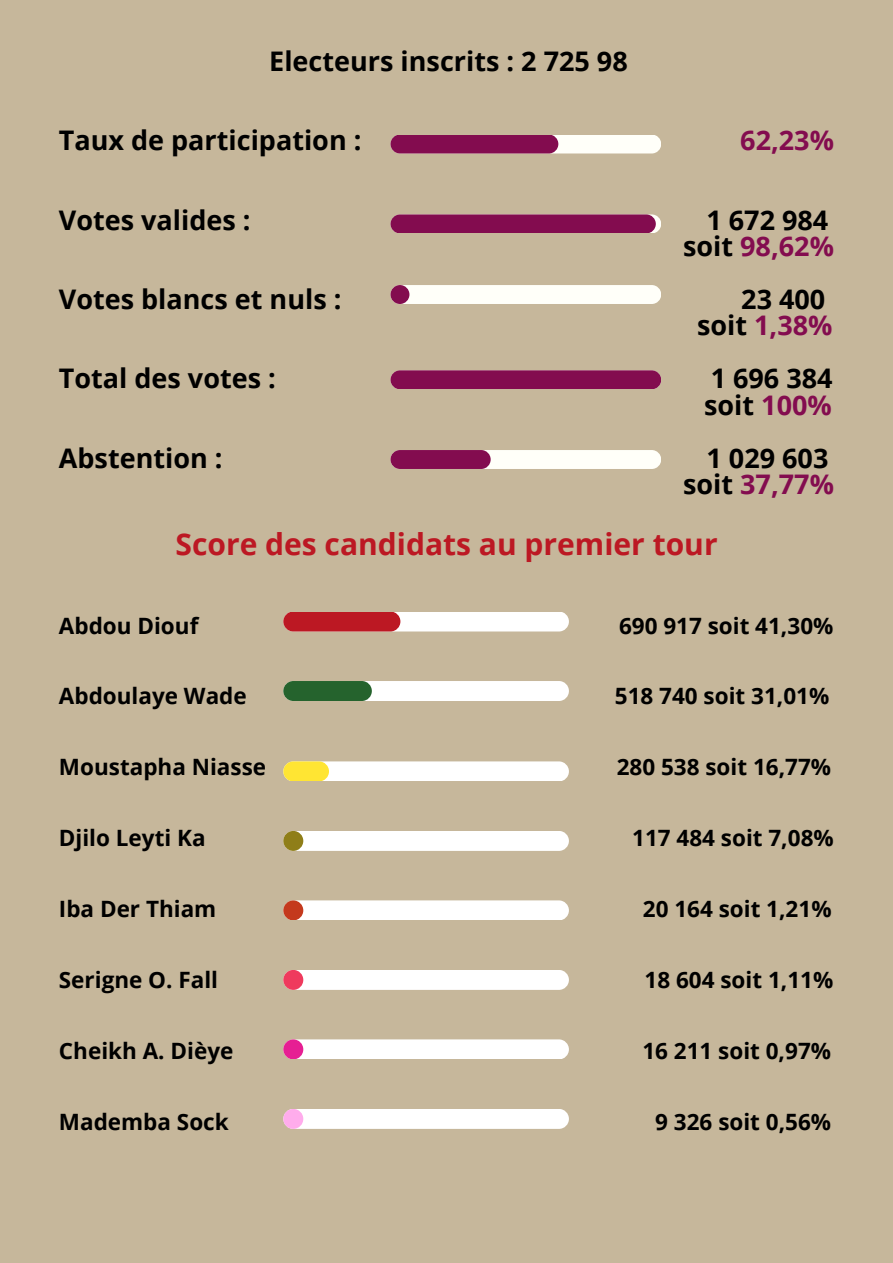
<style>
.page{position:relative;width:893px;height:1263px;background:#c6b79b}
.page>*{position:absolute;margin:0;border:0;box-sizing:border-box;transform-origin:0 0}
.t1{font:700 30px "Open Sans";color:#bc1823}
.t2{font:700 27px/26.4px "Open Sans";color:#000;text-align:right}
.t3{font:700 27px "Open Sans";color:#830c4f}
.t4{font:700 22.5px "Open Sans";color:#000}
.s1{color:#830c4f}
</style>
<div class="page">
<div style="left:283px;top:611px;width:286px;height:20px;background:#fff;border-radius:10px"></div>
<div style="left:283px;top:611px;width:117px;height:20px;background:#bc1823;border-radius:10px"></div>
<div style="left:283px;top:681px;width:286px;height:20px;background:#fff;border-radius:10px"></div>
<div style="left:283px;top:681px;width:89px;height:20px;background:#25632d;border-radius:10px"></div>
<div style="left:283px;top:761px;width:286px;height:20px;background:#fff;border-radius:10px"></div>
<div style="left:283px;top:761px;width:46px;height:20px;background:#ffe533;border-radius:10px"></div>
<div style="left:283px;top:831px;width:286px;height:20px;background:#fff;border-radius:10px"></div>
<div style="left:283px;top:831px;width:20px;height:20px;background:#8f7e18;border-radius:50%"></div>
<div style="left:283px;top:900px;width:286px;height:20px;background:#fff;border-radius:10px"></div>
<div style="left:283px;top:900px;width:20px;height:20px;background:#c4391d;border-radius:50%"></div>
<div style="left:283px;top:970px;width:286px;height:20px;background:#fff;border-radius:10px"></div>
<div style="left:283px;top:970px;width:20px;height:20px;background:#ef3a5d;border-radius:50%"></div>
<div style="left:283px;top:1039px;width:286px;height:20px;background:#fff;border-radius:10px"></div>
<div style="left:283px;top:1039px;width:20px;height:20px;background:#e61f93;border-radius:50%"></div>
<div style="left:283px;top:1109px;width:286px;height:20px;background:#fff;border-radius:10px"></div>
<div style="left:283px;top:1109px;width:20px;height:20px;background:#ffacec;border-radius:50%"></div>
<div style="left:390px;top:135px;width:271px;height:18px;background:#fffff9;border-radius:9px"></div>
<div style="left:390px;top:135px;width:168px;height:18px;background:#830c4f;border-radius:9px"></div>
<div style="left:390px;top:214px;width:266px;height:19px;background:#830c4f;border-radius:9px"></div>
<div style="left:390px;top:285px;width:271px;height:19px;background:#fffff9;border-radius:9px"></div>
<div style="left:390px;top:285px;width:19px;height:19px;background:#830c4f;border-radius:50%"></div>
<div style="left:390px;top:370px;width:271px;height:19px;background:#830c4f;border-radius:9px"></div>
<div style="left:390px;top:450px;width:271px;height:19px;background:#fffff9;border-radius:9px"></div>
<div style="left:390px;top:450px;width:101px;height:19px;background:#830c4f;border-radius:9px"></div>
<h2 class="t2" style="left:269px;top:47px;width:360px">Electeurs inscrits : 2 725 98</h2>
<h2 class="t2" style="left:59px;top:127px;width:304px">Taux de participation :</h2>
<h2 class="t3" style="left:740px;top:121px;width:95px">62,23%</h2>
<h2 class="t2" style="left:59px;top:206px;width:193px">Votes valides :</h2>
<h2 class="t2" style="left:683px;top:206px;width:152px">1 672 984 soit <span class="s1">98,62%</span></h2>
<h2 class="t2" style="left:59px;top:285px;width:284px">Votes blancs et nuls :</h2>
<h2 class="t2" style="left:697px;top:285px;width:137px">23 400 soit <span class="s1">1,38%</span></h2>
<h2 class="t2" style="left:59px;top:365px;width:218px">Total des votes :</h2>
<h2 class="t2" style="left:704px;top:365px;width:130px;text-align:left">1 696 384 soit <span class="s1">100%</span></h2>
<h2 class="t2" style="left:59px;top:444px;width:165px">Abstention :</h2>
<h2 class="t2" style="left:683px;top:444px;width:152px">1 029 603 soit <span class="s1">37,77%</span></h2>
<h1 class="t1" style="left:175px;top:523px;width:543px">Score des candidats au premier tour</h1>
<p class="t4" style="left:59px;top:609px;width:141px">Abdou Diouf</p>
<p class="t4" style="left:619px;top:609px;width:216px">690 917 soit 41,30%</p>
<p class="t4" style="left:59px;top:680px;width:189px">Abdoulaye Wade</p>
<p class="t4" style="left:615px;top:680px;width:216px">518 740 soit 31,01%</p>
<p class="t4" style="left:59px;top:751px;width:209px">Moustapha Niasse</p>
<p class="t4" style="left:617px;top:751px;width:216px">280 538 soit 16,77%</p>
<p class="t4" style="left:59px;top:822px;width:148px">Djilo Leyti Ka</p>
<p class="t4" style="left:632px;top:822px;width:203px">117 484 soit 7,08%</p>
<p class="t4" style="left:59px;top:893px;width:159px">Iba Der Thiam</p>
<p class="t4" style="left:643px;top:893px;width:190px">20 164 soit 1,21%</p>
<p class="t4" style="left:59px;top:964px;width:161px">Serigne O. Fall</p>
<p class="t4" style="left:644px;top:964px;width:190px">18 604 soit 1,11%</p>
<p class="t4" style="left:59px;top:1035px;width:176px">Cheikh A. Dièye</p>
<p class="t4" style="left:642px;top:1035px;width:190px">16 211 soit 0,97%</p>
<p class="t4" style="left:59px;top:1106px;width:171px">Mademba Sock</p>
<p class="t4" style="left:655px;top:1106px;width:177px">9 326 soit 0,56%</p>
</div>
